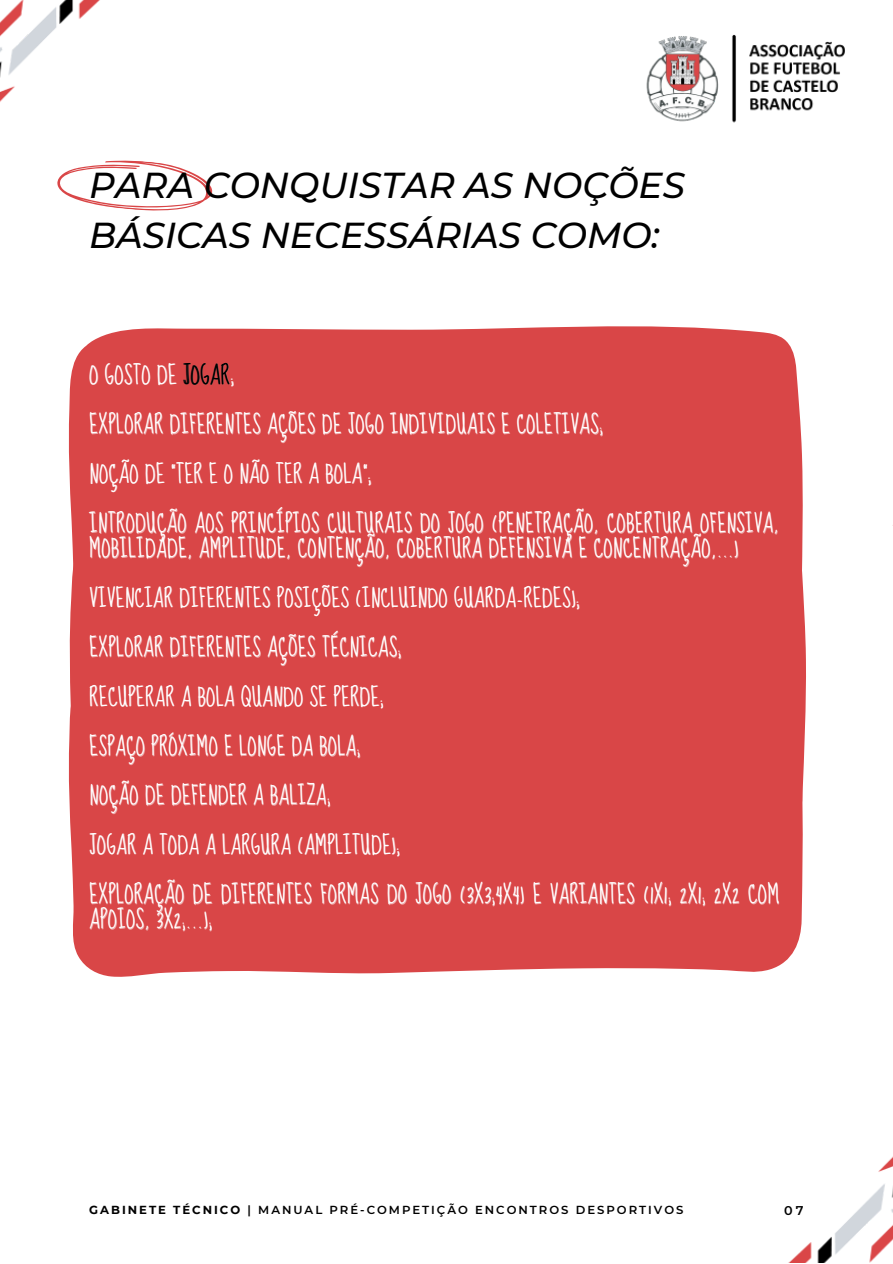
<style>
.page{position:relative;width:893px;height:1264px;background:#fff}
.page>*{position:absolute;margin:0;border:0;box-sizing:border-box;transform-origin:0 0}
.t1{font:italic 500 36px/49.5px "Montserrat";color:#000}
.t2{font:22.5px/49.5px "Sue Ellen Francisco";letter-spacing:.01em;color:#fff}
.t3{font:600 12.75px "Montserrat";color:#000}
.t4{font:600 11.7px "Montserrat";letter-spacing:.17em;color:#000}
.s1{color:#000}
.s2{color:rgb(255 255 255/.55)}
.s3{font-weight:700}
</style>
<div class="page">
<img style="left:0;top:0;width:892px;height:1262px">
<svg style="left:55px;top:153px;width:160px;height:64px"></svg>
<svg style="left:68px;top:855px;width:735px;height:123px;background:#db5354"></svg>
<div style="left:64px;top:508px;width:746px;height:347px;background:#d94647"></div>
<div style="left:68px;top:321px;width:735px;height:328px;background:#d94647"></div>
<h1 class="t1" style="left:89px;top:161px;width:597px">PARA CONQUISTAR AS NOÇÕES<br>BÁSICAS NECESSÁRIAS COMO:</h1>
<p class="t2" style="left:89px;top:351px;width:691px">O GOSTO DE <span class="s1">JOGAR</span><span class="s2">;<br></span>EXPLORAR DIFERENTES AÇÕES DE JOGO INDIVIDUAIS E COLETIVAS;<br>NOÇÃO DE “TER E O NÃO TER A BOLA”;<br>INTRODUÇÃO AOS PRINCÍPIOS CULTURAIS DO JOGO (PENETRAÇÃO, COBERTURA OFENSIVA,</p>
<p class="t2" style="left:89px;top:524px;width:691px">MOBILIDADE, AMPLITUDE, CONTENÇÃO, COBERTURA DEFENSIVA E CONCENTRAÇÃO,…)<br>VIVENCIAR DIFERENTES POSIÇÕES (INCLUINDO GUARDA-REDES);<br>EXPLORAR DIFERENTES AÇÕES TÉCNICAS;<br>RECUPERAR A BOLA QUANDO SE PERDE;<br>ESPAÇO PRÓXIMO E LONGE DA BOLA;<br>NOÇÃO DE DEFENDER A BALIZA;<br>JOGAR A TODA A LARGURA (AMPLITUDE);<br>EXPLORAÇÃO DE DIFERENTES FORMAS DO JOGO (3X3;4X4) E VARIANTES (1X1; 2X1; 2X2 COM</p>
<p class="t2" style="left:89px;top:895px;width:125px">APOIOS, 3X2;...);</p>
<p class="t4" style="left:89px;top:1202px;width:595px"><span class="s3">GABINETE TÉCNICO</span> | MANUAL PRÉ-COMPETIÇÃO ENCONTROS DESPORTIVOS</p>
<p class="t3" style="left:784px;top:1202px;width:21px">07</p>
</div>
